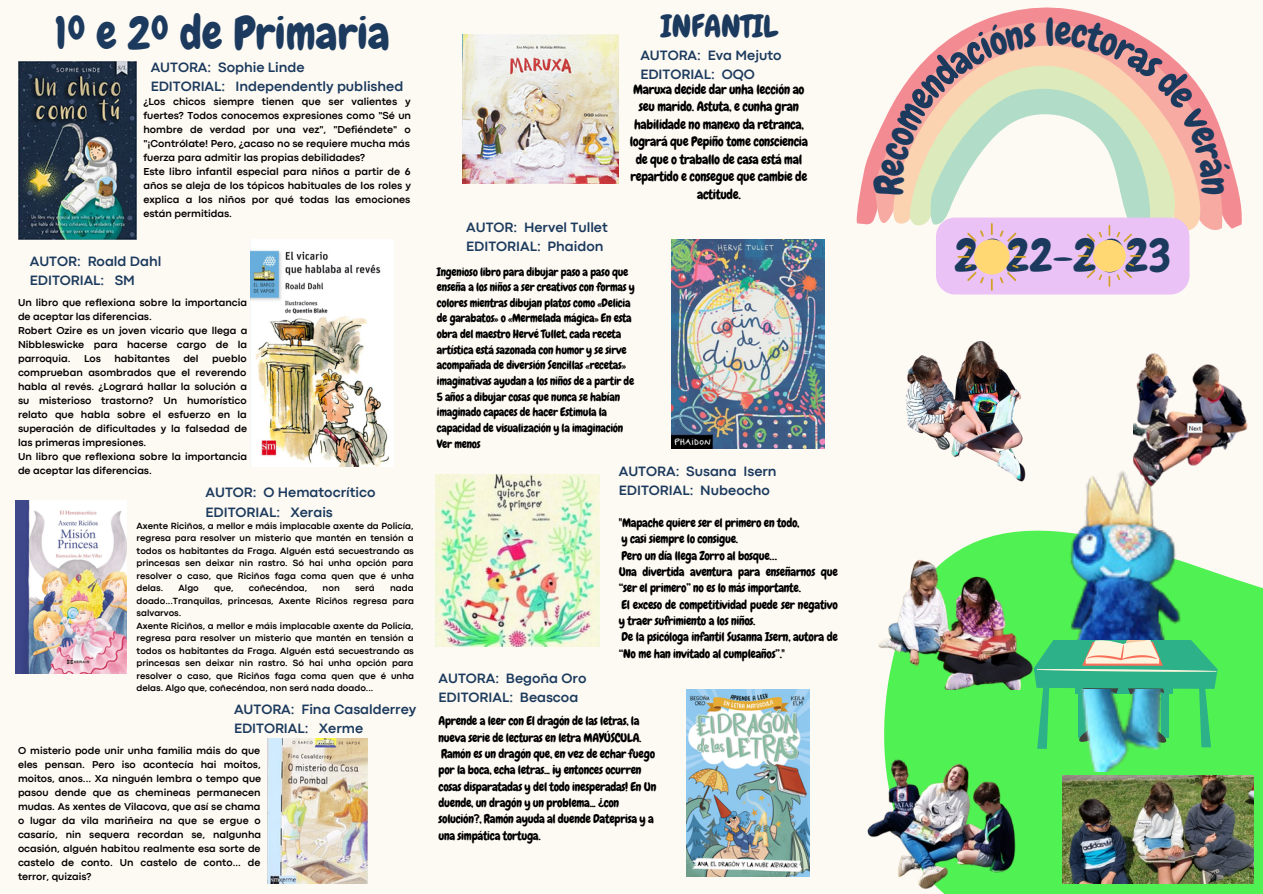
<style>
.page{position:relative;width:1263px;height:894px;background:#fff}
.page>*{position:absolute;margin:0;border:0;box-sizing:border-box;transform-origin:0 0}
.t1{font:46.05px "Chewy";color:#1b3a5d}
.t2{font:31.05px "Chewy";color:#1b3a5d}
.t3{font:700 14.1px "Codec Pro";color:#1b3a5d}
.t4{font:13.35px/17.4px "Chewy";letter-spacing:-.025em;color:#000;text-align:center}
.t5{font:12.3px/16.4px "Chewy";letter-spacing:-.025em;color:#000}
.t6{font:11.7px/15.6px "Chewy";letter-spacing:-.025em;color:#000}
.t7{font:700 10.5px/14px "Codec Pro";color:#000;text-align:justify}
.t8{font:700 9.3px/12.5px "Codec Pro";color:#000;text-align:justify}
</style>
<div class="page">
<div style="left:0;top:0;width:1263px;height:893px;background:#fdf9f3"></div>
<svg style="left:884px;top:530px;width:379px;height:363px;background:#68f168"></svg>
<img style="left:462px;top:35px;width:156px;height:148px">
<img style="left:671px;top:240px;width:153px;height:208px">
<img style="left:436px;top:474px;width:164px;height:172px">
<img style="left:686px;top:689px;width:124px;height:187px">
<img style="left:18px;top:61px;width:118px;height:178px">
<img style="left:251px;top:239px;width:142px;height:227px">
<img style="left:15px;top:500px;width:111px;height:173px">
<img style="left:267px;top:738px;width:100px;height:145px">
<img style="left:1028px;top:460px;width:207px;height:215px">
<svg style="left:1048px;top:640px;width:170px;height:49px;background:#62be94"></svg>
<img style="left:1016px;top:689px;width:219px;height:82px">
<img style="left:778px;top:264px;width:347px;height:261px">
<img style="left:1134px;top:353px;width:114px;height:147px">
<img style="left:1062px;top:775px;width:192px;height:108px">
<img style="left:867px;top:754px;width:158px;height:138px">
<img style="left:878px;top:550px;width:170px;height:139px">
<svg style="left:856px;top:7px;width:386px;height:221px"></svg>
<svg style="left:873px;top:16px;width:359px;height:278px"></svg>
<p class="t1" style="left:55px;top:4px;width:336px">1º e 2º de Primaria</p>
<p class="t3" style="left:151px;top:62px;width:155px">AUTORA: Sophie Linde</p>
<p class="t3" style="left:151px;top:82px;width:254px">EDITORIAL: Independently published</p>
<p class="t7" style="left:143px;top:95px;width:269px">¿Los chicos siempre tienen que ser valientes y fuertes? Todos conocemos expresiones como "Sé un hombre de verdad por una vez", "Defiéndete" o "¡Contrólate! Pero, ¿acaso no se requiere mucha más fuerza para admitir las propias debilidades?</p>
<p class="t7" style="left:143px;top:165px;width:269px">Este libro infantil especial para niños a partir de 6 años se aleja de los tópicos habituales de los roles y explica a los niños por qué todas las emociones están permitidas.</p>
<p class="t3" style="left:30px;top:256px;width:133px">AUTOR: Roald Dahl</p>
<p class="t3" style="left:30px;top:275px;width:107px">EDITORIAL: SM</p>
<p class="t7" style="left:18px;top:296px;width:231px">Un libro que reflexiona sobre la importancia de aceptar las diferencias.</p>
<p class="t7" style="left:18px;top:324px;width:231px">Robert Ozire es un joven vicario que llega a Nibbleswicke para hacerse cargo de la parroquia.</p>
<p class="t7" style="left:84px;top:352px;width:18px">Los</p>
<p class="t7" style="left:114px;top:352px;width:57px">habitantes</p>
<p class="t7" style="left:183px;top:352px;width:17px">del</p>
<p class="t7" style="left:18px;top:352px;width:231px;text-indent:194px">pueblo comprueban asombrados que el reverendo habla al revés. ¿Logrará hallar la solución a su misterioso trastorno? Un humorístico relato que habla sobre el esfuerzo en la superación de dificultades y la falsedad de las primeras impresiones.</p>
<p class="t7" style="left:18px;top:450px;width:231px">Un libro que reflexiona sobre la importancia de aceptar las diferencias.</p>
<p class="t3" style="left:206px;top:487px;width:171px">AUTOR: O Hematocrítico</p>
<p class="t3" style="left:206px;top:506px;width:129px">EDITORIAL: Xerais</p>
<p class="t8" style="left:137px;top:520px;width:279px">Axente Riciños, a mellor e máis implacable axente da Policía, regresa para resolver un misterio que mantén en tensión a todos os habitantes da Fraga. Alguén está secuestrando as princesas sen deixar nin rastro. Só hai unha opción para resolver o caso, que Riciños faga coma quen que é unha delas.</p>
<p class="t8" style="left:179px;top:582px;width:22px">Algo</p>
<p class="t8" style="left:214px;top:582px;width:21px">que,</p>
<p class="t8" style="left:249px;top:582px;width:60px">coñecéndoa,</p>
<p class="t8" style="left:323px;top:582px;width:19px">non</p>
<p class="t8" style="left:355px;top:582px;width:21px">será</p>
<p class="t8" style="left:137px;top:582px;width:279px;text-indent:254px">nada doado...Tranquilas, princesas, Axente Riciños regresa para salvarvos.</p>
<p class="t8" style="left:137px;top:620px;width:279px">Axente Riciños, a mellor e máis implacable axente da Policía, regresa para resolver un misterio que mantén en tensión a todos os habitantes da Fraga. Alguén está secuestrando as princesas sen deixar nin rastro. Só hai unha opción para resolver o caso, que Riciños faga coma quen que é unha delas. Algo que, coñecéndoa, non será nada doado...</p>
<p class="t3" style="left:234px;top:704px;width:184px">AUTORA: Fina Casalderrey</p>
<p class="t3" style="left:234px;top:723px;width:131px">EDITORIAL: Xerme</p>
<p class="t7" style="left:18px;top:744px;width:245px">O misterio pode unir unha familia máis do que eles pensan. Pero iso acontecía hai moitos, moitos, anos... Xa ninguén lembra o tempo que pasou dende que as chemineas permanecen mudas. As xentes de Vilacova, que así se chama o lugar da vila mariñeira na que se ergue o casarío, nin sequera recordan se, nalgunha ocasión, alguén habitou realmente esa sorte de castelo de conto. Un castelo de conto... de terror, quizais?</p>
<p class="t3" style="left:466px;top:222px;width:143px">AUTOR: Hervel Tullet</p>
<p class="t3" style="left:466px;top:241px;width:139px">EDITORIAL: Phaidon</p>
<p class="t2" style="left:661px;top:6px;width:119px">INFANTIL</p>
<p class="t3" style="left:640px;top:51px;width:143px">AUTORA: Eva Mejuto</p>
<p class="t3" style="left:640px;top:70px;width:116px">EDITORIAL: OQO</p>
<p class="t4" style="left:630px;top:81px;width:180px">Maruxa decide dar unha lección ao seu marido. Astuta, e cunha gran habilidade no manexo da retranca, logrará que Pepiño tome consciencia de que o traballo de casa está mal repartido e consegue que cambie de actitude.</p>
<p class="t6" style="left:437px;top:264px;width:199px">Ingenioso libro para dibujar paso a paso que enseña a los niños a ser creativos con formas y colores mientras dibujan platos como «Delicia de garabatos» o «Mermelada mágica» En esta obra del maestro Hervé Tullet, cada receta artística está sazonada con humor y se sirve acompañada de diversión Sencillas «recetas» imaginativas ayudan a los niños de a partir de 5 años a dibujar cosas que nunca se habían imaginado capaces de hacer Estimula la capacidad de visualización y la imaginación</p>
<p class="t6" style="left:437px;top:435px;width:45px">Ver menos</p>
<p class="t3" style="left:619px;top:466px;width:159px">AUTORA: Susana Isern</p>
<p class="t3" style="left:619px;top:485px;width:153px">EDITORIAL: Nubeocho</p>
<p class="t5" style="left:619px;top:514px;width:182px">"Mapache quiere ser el primero en todo,</p>
<p class="t5" style="left:621px;top:530px;width:118px">y casi siempre lo consigue.</p>
<p class="t5" style="left:621px;top:547px;width:157px">Pero un día llega Zorro al bosque…</p>
<p class="t5" style="left:619px;top:563px;width:221px">Una divertida aventura para enseñarnos que “ser el primero” no es lo más importante.</p>
<p class="t5" style="left:619px;top:596px;width:221px">El exceso de competitividad puede ser negativo y traer sufrimiento a los niños.</p>
<p class="t5" style="left:619px;top:628px;width:221px">De la psicóloga infantil Susanna Isern, autora de “No me han invitado al cumpleaños”."</p>
<p class="t3" style="left:439px;top:673px;width:149px">AUTORA: Begoña Oro</p>
<p class="t3" style="left:439px;top:692px;width:141px">EDITORIAL: Beascoa</p>
<p class="t5" style="left:439px;top:712px;width:204px">Aprende a leer con El dragón de las letras, la nueva serie de lecturas en letra MAYÚSCULA.</p>
<p class="t5" style="left:439px;top:745px;width:219px">Ramón es un dragón que, en vez de echar fuego por la boca, echa letras... ¡y entonces ocurren cosas disparatadas y del todo inesperadas! En Un duende, un dragón y un problema... ¿con solución?, Ramón ayuda al duende Dateprisa y a una simpática tortuga.</p>
<p class="t1" style="left:954px;top:225px;width:218px">2022-2023</p>
</div>
